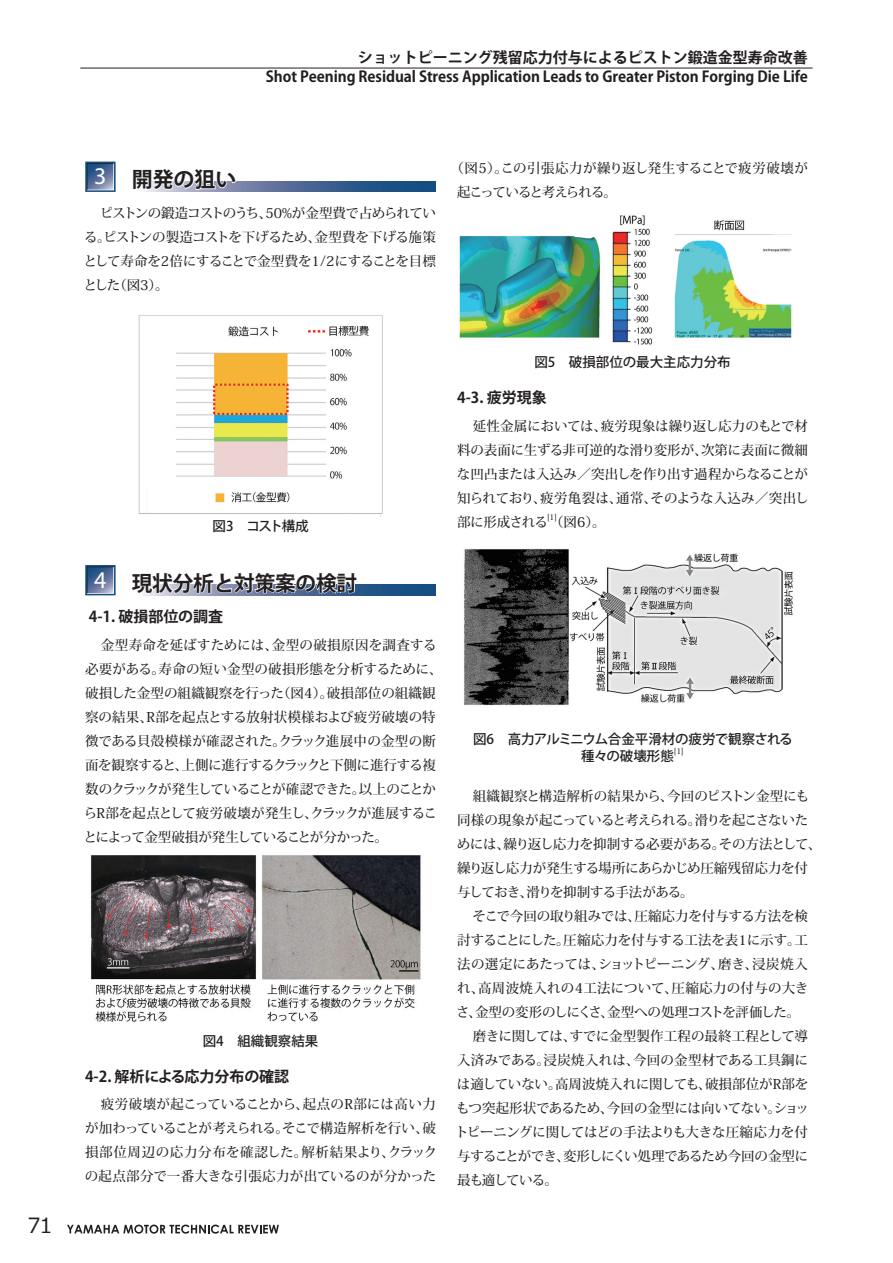
<style>
.page{position:relative;width:893px;height:1263px;background:#fff}
.page>*{position:absolute;margin:0;border:0;box-sizing:border-box;transform-origin:0 0}
.t1{font:700 24px "Times";color:#fff}
.本文_プロポーショナルメトリクス{font:700 21px "Koz Go Pro";letter-spacing:-.005em;color:#231f20}
.t2{font:21px "Meiryo";color:#231f20}
.本文_プロポーショナルメトリクス_段落解{font:700 15px "Koz Go Pro";letter-spacing:-.005em;color:#231f20}
.本文_プロポーショナルメトリクス-2{font:500 13.5px/24px "Koz Min Pr 6 N";letter-spacing:-.01em;color:#231f20;text-align:justify}
.本文_プロポーショナルメトリクス-3{font:500 13.5px/24px "Koz Min Pr 6 N";letter-spacing:-.04em;color:#231f20}
.本文_プロポーショナルメトリクス-4{font:500 13.5px "Koz Go Pro";color:#231f20}
.本文_プロポーショナルメトリクス-5{font:500 13.5px "Koz Go Pro";letter-spacing:-.025em;color:#231f20}
.本文_プロポーショナルメトリクス-6{font:500 7.8px "Koz Min Pr 6 N";color:#231f20}
</style>
<div class="page">
<hr style="left:80px;top:68px;width:733px;height:1px;background:#231f20">
<img style="left:138px;top:315px;width:245px;height:201px">
<img style="left:90px;top:855px;width:331px;height:167px">
<img style="left:459px;top:215px;width:333px;height:130px">
<img style="left:464px;top:548px;width:329px;height:158px">
<svg style="left:88px;top:165px;width:25px;height:24px"></svg>
<div style="left:85px;top:162px;width:31px;height:30px;border:2px solid #144e82"></div>
<svg style="left:143px;top:181px;width:292px;height:11px;background:#416492"></svg>
<svg style="left:143px;top:181px;width:94px;height:10px"></svg>
<svg style="left:88px;top:568px;width:25px;height:24px"></svg>
<div style="left:85px;top:565px;width:31px;height:30px;border:2px solid #144e82"></div>
<div style="left:137px;top:585px;width:298px;height:10px;background:#1a5084"></div>
<svg style="left:137px;top:584px;width:221px;height:11px;background:#b7bfd2"></svg>
<svg style="left:67px;top:1224px;width:212px;height:9px"></svg>
<h2 class="t2" style="left:27px;top:1210px;width:27px">71</h2>
<p class="t1" style="left:94px;top:161px;width:14px">3</p>
<p class="本文_プロポーショナルメトリクス" style="left:132px;top:166px;width:106px">開発の狙い</p>
<p class="本文_プロポーショナルメトリクス_段落解" style="left:358px;top:47px;width:451px">ショットピーニング残留応力付与によるピストン鍛造金型寿命改善</p>
<p class="本文_プロポーショナルメトリクス_段落解" style="left:266px;top:67px;width:543px">Shot Peening Residual Stress Application Leads to Greater Piston Forging Die Life</p>
<p class="本文_プロポーショナルメトリクス-3" style="left:457px;top:157px;width:352px;text-indent:-7px">（図5）。この引張応力が繰り返し発生することで疲労破壊が起こっていると考えられる。</p>
<p class="本文_プロポーショナルメトリクス-2" style="left:84px;top:201px;width:354px;text-indent:16px">ピストンの鍛造コストのうち、50%が金型費で占められている。ピストンの製造コストを下げるため、金型費を下げる施策として寿命を2倍にすることで金型費を1/2にすることを目標とした（図3）。</p>
<p class="本文_プロポーショナルメトリクス-4" style="left:213px;top:518px;width:98px">図3　コスト構成</p>
<p class="t1" style="left:94px;top:565px;width:14px">4</p>
<p class="本文_プロポーショナルメトリクス" style="left:132px;top:569px;width:227px">現状分析と対策案の検討</p>
<p class="本文_プロポーショナルメトリクス_段落解" style="left:89px;top:607px;width:136px">4-1. 破損部位の調査</p>
<p class="本文_プロポーショナルメトリクス-2" style="left:84px;top:633px;width:360px;text-align:left;text-indent:17px">金型寿命を延ばすためには、金型の破損原因を調査する必要がある。寿命の短い金型の破損形態を分析するために、破損した金型の組織観察を行った（図4）。破損部位の組織観察の結果、R部を起点とする放射状模様および疲労破壊の特徴である貝殻模様が確認された。クラック進展中の金型の断面を観察すると、上側に進行するクラックと下側に進行する複数のクラックが発生していることが確認できた。以上のことからR部を起点として疲労破壊が発生し、クラックが進展することによって金型破損が発生していることが分かった。</p>
<p class="本文_プロポーショナルメトリクス-4" style="left:203px;top:1032px;width:117px">図4　組織観察結果</p>
<p class="本文_プロポーショナルメトリクス_段落解" style="left:85px;top:1067px;width:206px">4-2. 解析による応力分布の確認</p>
<p class="本文_プロポーショナルメトリクス-2" style="left:85px;top:1093px;width:354px;text-indent:16px">疲労破壊が起こっていることから、起点のR部には高い力が加わっていることが考えられる。そこで構造解析を行い、破損部位周辺の応力分布を確認した。解析結果より、クラックの起点部分で一番大きな引張応力が出ているのが分かった</p>
<p class="本文_プロポーショナルメトリクス-4" style="left:534px;top:354px;width:198px">図5　破損部位の最大主応力分布</p>
<p class="本文_プロポーショナルメトリクス_段落解" style="left:457px;top:388px;width:91px">4-3. 疲労現象</p>
<p class="本文_プロポーショナルメトリクス-2" style="left:457px;top:414px;width:353px;text-indent:16px">延性金属においては、疲労現象は繰り返し応力のもとで材料の表面に生ずる非可逆的な滑り変形が、次第に表面に微細な凹凸または入込み／突出しを作り出す過程からなることが知られており、疲労亀裂は、通常、そのような入込み／突出し部に形成される（図6）。</p>
<p class="本文_プロポーショナルメトリクス-6" style="left:547px;top:513px;width:11px">[1]</p>
<p class="本文_プロポーショナルメトリクス-5" style="left:473px;top:730px;width:321px">図6　高力アルミニウム合金平滑材の疲労で観察される</p>
<p class="本文_プロポーショナルメトリクス-4" style="left:581px;top:747px;width:94px">種々の破壊形態</p>
<p class="本文_プロポーショナルメトリクス-6" style="left:674px;top:747px;width:11px">[1]</p>
<p class="本文_プロポーショナルメトリクス-2" style="left:457px;top:784px;width:366px;text-align:left;text-indent:16px">組織観察と構造解析の結果から、今回のピストン金型にも同様の現象が起こっていると考えられる。滑りを起こさないためには、繰り返し応力を抑制する必要がある。その方法として、繰り返し応力が発生する場所にあらかじめ圧縮残留応力を付与しておき、滑りを抑制する手法がある。</p>
<p class="本文_プロポーショナルメトリクス-2" style="left:456px;top:904px;width:354px;text-indent:16px">そこで今回の取り組みでは、圧縮応力を付与する方法を検討することにした。圧縮応力を付与する工法を表1に示す。工法の選定にあたっては、ショットピーニング、磨き、浸炭焼入れ、高周波焼入れの4工法について、圧縮応力の付与の大きさ、金型の変形のしにくさ、金型への処理コストを評価した。</p>
<p class="本文_プロポーショナルメトリクス-2" style="left:455px;top:1024px;width:356px;text-indent:18px">磨きに関しては、すでに金型製作工程の最終工程として導入済みである。浸炭焼入れは、今回の金型材である工具鋼には適していない。高周波焼入れに関しても、破損部位がR部をもつ突起形状であるため、今回の金型には向いてない。ショットピーニングに関してはどの手法よりも大きな圧縮応力を付与することができ、変形しにくい処理であるため今回の金型に最も適している。</p>
</div>
